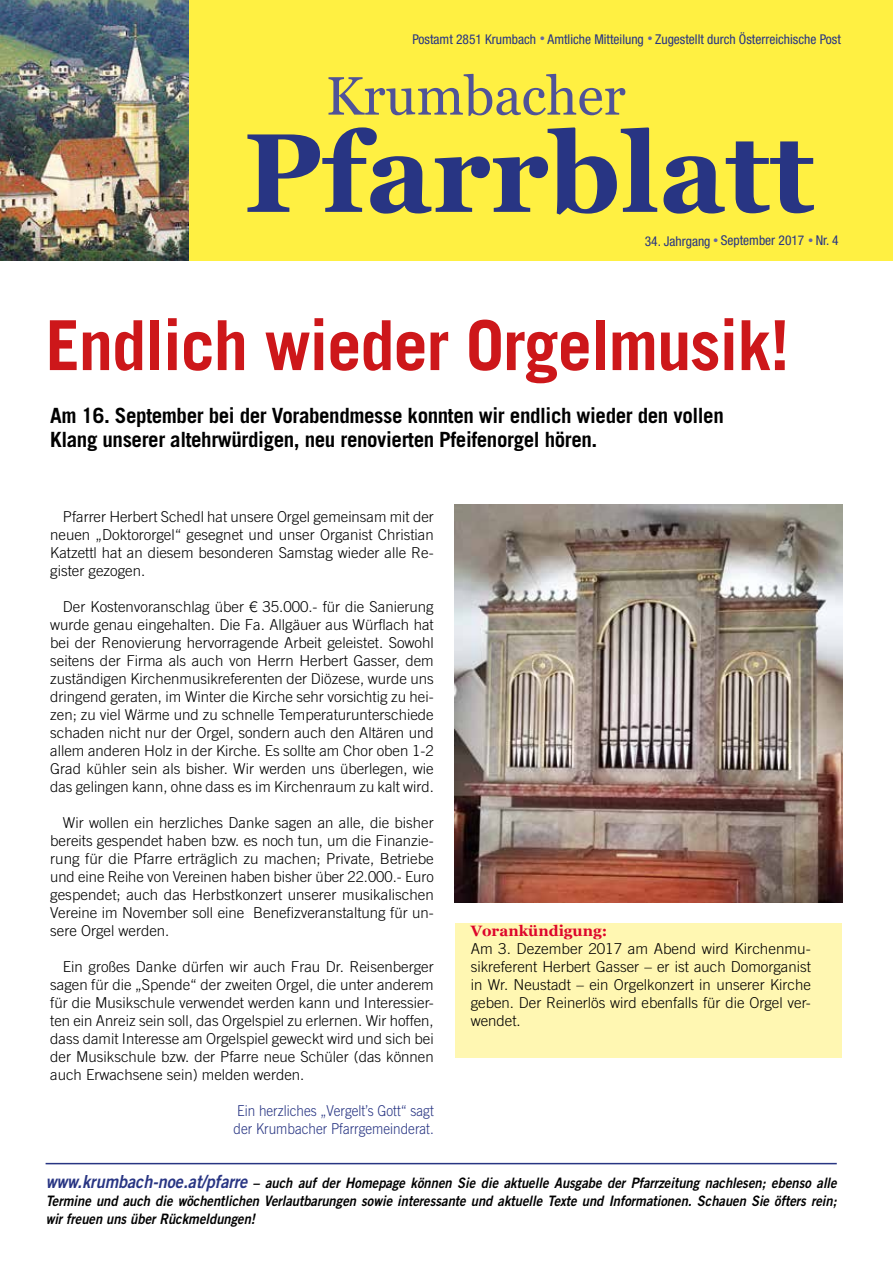
<style>
.page{position:relative;width:893px;height:1263px;background:#fff}
.page>*{position:absolute;margin:0;border:0;box-sizing:border-box;transform-origin:0 0}
.t1{font:700 69px "Trade Gothic";letter-spacing:-.02em;color:#cd171a}
.t2{font:700 21px/24px "Trade Gothic";letter-spacing:-.02em;color:#000}
.t3{font:300 15px/18px "Trade Gothic";color:#000;text-align:justify}
.t4{font:300 15px/18px "Trade Gothic";color:#283583;scale:.9 1}
.t5{font:700 15px "Georgia";color:#dd052b}
.t6{font:italic 14.4px/18px "Trade Gothic Bold Two";color:#000;text-align:justify;scale:.9 1}
.t7{font:condensed 13.5px "Helvetica Neue LT Std";color:#283583}
.s1{font-size:10.5px;color:#6565a4}
.s2{font-family:"Helvetica Neue"}
.s3{font-size:18px;color:#283583}
</style>
<div class="page">
<div style="left:0;top:0;width:893px;height:260px;background:#fff042"></div>
<img style="left:0;top:0;width:189px;height:260px">
<svg style="left:328px;top:74px;width:297px;height:42px"></svg>
<svg style="left:247px;top:127px;width:567px;height:88px"></svg>
<hr style="left:46px;top:1163px;width:791px;height:1px;background:#283583">
<img style="left:455px;top:505px;width:387px;height:397px">
<div style="left:455px;top:923px;width:387px;height:134px;background:#fff7b2"></div>
<p class="t7" style="left:412px;top:31px;width:430px">Postamt 2851 Krumbach <span class="s1">•</span> Amtliche Mitteilung <span class="s1">•</span> Zugestellt durch Österreichische Post</p>
<p class="t7" style="left:645px;top:233px;width:195px">34. Jahrgang <span class="s1">•</span> September 2017 <span class="s1">•</span> Nr. 4</p>
<h1 class="t1" style="left:46px;top:303px;width:745px">Endlich wieder Orgelmusik!</h1>
<h2 class="t2" style="left:50px;top:403px;width:675px">Am 16. September bei der Vorabendmesse konnten wir endlich wieder den vollen<br>Klang unserer altehrwürdigen, neu renovierten Pfeifenorgel hören.</h2>
<p class="t3" style="left:50px;top:507px;width:385px;text-indent:13px">Pfarrer Herbert Schedl hat unsere Orgel gemeinsam mit der neuen „Doktororgel“ gesegnet und unser Organist Christian Katzettl hat an diesem besonderen Samstag wieder alle Re&shy;gister gezogen.</p>
<p class="t3" style="left:50px;top:597px;width:385px;text-indent:13px">Der Kostenvoranschlag über <span class="s2">€</span> 35.000.- für die Sanierung wurde genau eingehalten. Die Fa. Allgäuer aus Würflach hat bei der Renovierung hervorragende Arbeit geleistet. Sowohl seitens der Firma als auch von Herrn Herbert Gasser, dem zuständigen Kirchenmusikreferenten der Diözese, wurde uns dringend geraten, im Winter die Kirche sehr vorsichtig zu hei&shy;zen; zu viel Wärme und zu schnelle Temperaturunterschiede schaden nicht nur der Orgel, sondern auch den Altären und allem anderen Holz in der Kirche. Es sollte am Chor oben 1-2<br>Grad kühler sein als bisher. Wir werden uns überlegen, wie das gelingen kann, ohne dass es im Kirchenraum zu kalt wird.</p>
<p class="t3" style="left:50px;top:813px;width:385px;text-indent:13px">Wir wollen ein herzliches Danke sagen an alle, die bisher bereits gespendet haben bzw. es noch tun, um die Finanzie&shy;rung für die Pfarre erträglich zu machen; Private, Betriebe und eine Reihe von Vereinen haben bisher über 22.000.- Euro gespendet; auch das Herbstkonzert unserer musikalischen Vereine im November soll eine Benefizveranstaltung für un&shy;sere Orgel werden.</p>
<p class="t3" style="left:50px;top:957px;width:385px;text-indent:13px">Ein großes Danke dürfen wir auch Frau Dr. Reisenberger sagen für die „Spende“ der zweiten Orgel, die unter anderem für die Musikschule verwendet werden kann und Interessier&shy;ten ein Anreiz sein soll, das Orgelspiel zu erlernen. Wir hoffen, dass damit Interesse am Orgelspiel geweckt wird und sich bei der Musikschule bzw. der Pfarre neue Schüler (das können auch Erwachsene sein) melden werden.</p>
<p class="t4" style="left:233px;top:1101px;width:224px">Ein herzliches „Vergelt’s Gott“ sagt der Krumbacher Pfarrgemeinderat.</p>
<p class="t5" style="left:471px;top:920px;width:138px">Vorankündigung:</p>
<p class="t3" style="left:471px;top:939px;width:342px">Am 3. Dezember 2017 am Abend wird Kirchenmu&shy;sikreferent Herbert Gasser – er ist auch Domorganist in Wr. Neustadt – ein Orgelkonzert in unserer Kirche geben. Der Reinerlös wird ebenfalls für die Orgel ver&shy;wendet.</p>
<p class="t6" style="left:46px;top:1174px;width:880px"><span class="s3">www.krumbach-noe.at/pfarre</span> – auch auf der Homepage können Sie die aktuelle Ausgabe der Pfarrzeitung nachlesen; ebenso alle Termine und auch die wöchentlichen Verlautbarungen sowie interessante und aktuelle Texte und Informationen. Schauen Sie öfters rein; wir freuen uns über Rückmeldungen!</p>
</div>
